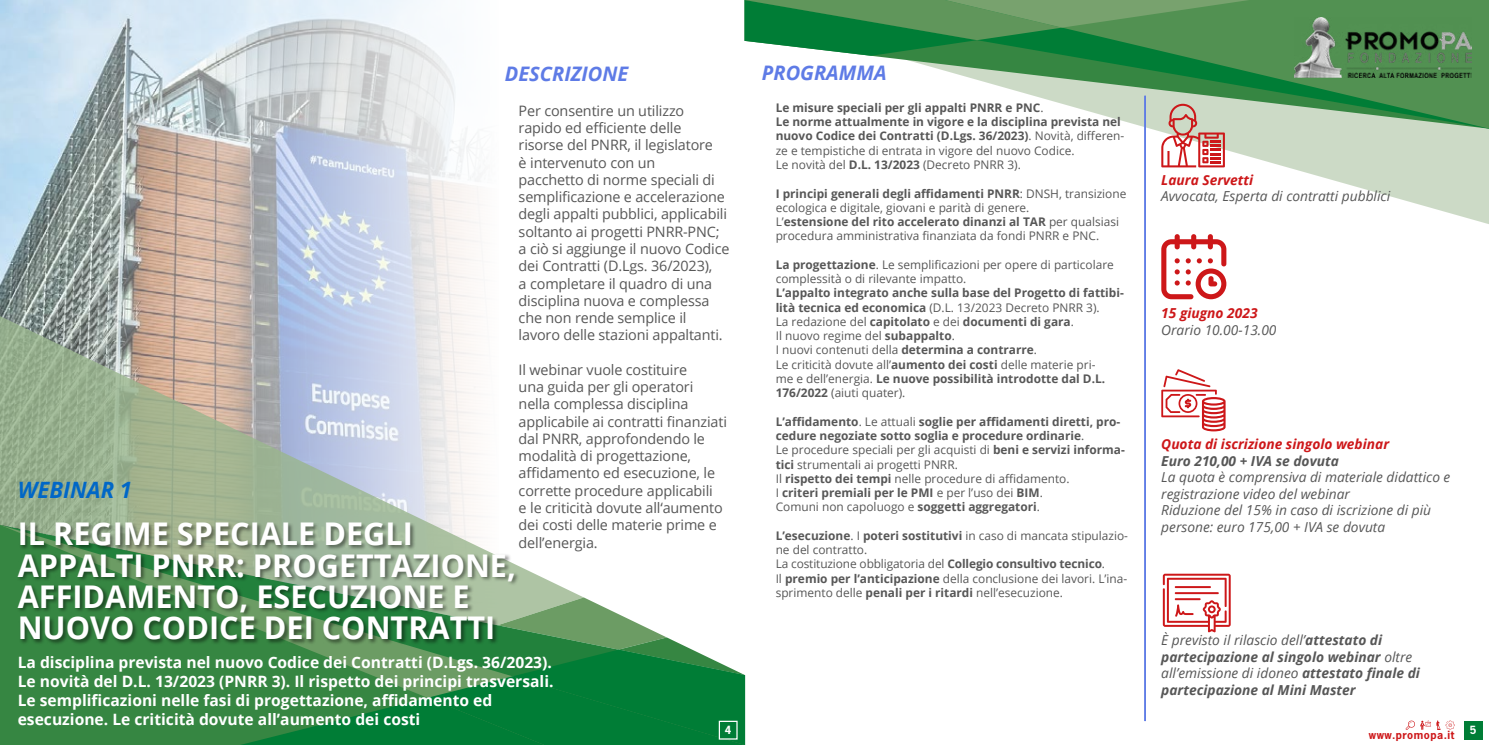
<style>
.page{position:relative;width:1489px;height:745px;background:#fff}
.page>*{position:absolute;margin:0;border:0;box-sizing:border-box;transform-origin:0 0}
.t1{font:700 31.25px/31.2px "Open Sans";color:#fff}
.t2{font:italic 700 22.5px "Open Sans";color:#0067c7}
.t3{font:italic 700 20px "Open Sans";color:#5e7be6}
.t4{font:700 15.62px/18.8px "Open Sans";color:#fff}
.t5{font:14.38px/17.2px "Open Sans";letter-spacing:-.01em;color:#575757}
.t6{font:italic 13.75px/16.5px "Open Sans";color:#575757}
.t7{font:italic 700 13.75px/16.5px "Open Sans";color:#575757}
.t8{font:italic 700 13.75px "Open Sans";color:#cd1719}
.t9{font:700 11.88px/14.2px "Open Sans";color:#575757}
.t10{font:11.88px/14.2px "Open Sans";color:#575757}
.t11{font:700 10.62px "News Gothic Std";letter-spacing:.05em;color:#cd1719}
.t12{font:700 10.62px "News Gothic Std";color:#fff}
.s1{font-weight:400}
.s2{font-weight:700}
</style>
<div class="page">
<img style="left:0;top:0;width:478px;height:316px">
<svg style="left:1145px;top:129px;width:343px;height:95px"></svg>
<svg style="left:873px;top:56px;width:72px;height:15px"></svg>
<svg style="left:945px;top:0;width:543px;height:129px;background:#7caf82"></svg>
<svg style="left:744px;top:0;width:505px;height:56px;background:#439153"></svg>
<svg style="left:0;top:316px;width:478px;height:208px;background:#b5beb3"></svg>
<div style="left:0;top:524px;width:544px;height:220px;background:#368642"></div>
<svg style="left:240px;top:597px;width:505px;height:147px;background:#399155"></svg>
<div style="left:718px;top:720px;width:19px;height:19px;border:1px solid #fff"></div>
<div style="left:1463px;top:720px;width:18px;height:18px;background:#007d36"></div>
<svg style="left:1405px;top:720px;width:49px;height:9px"></svg>
<img style="left:1293px;top:17px;width:177px;height:60px">
<hr style="left:1144px;top:96px;width:1px;height:624px;background:#5e7be6">
<div style="left:17px;top:522px;width:503px;height:123px;background:#000;opacity:.45"></div>
<svg style="left:1161px;top:104px;width:63px;height:63px"></svg>
<svg style="left:1161px;top:234px;width:65px;height:65px"></svg>
<svg style="left:1161px;top:369px;width:64px;height:62px"></svg>
<svg style="left:1162px;top:573px;width:68px;height:59px"></svg>
<h2 class="t2" style="left:18px;top:474px;width:116px">WEBINAR 1</h2>
<h1 class="t1" style="left:18px;top:517px;width:396px">IL REGIME SPECIALE DEGLI</h1>
<h3 class="t3" style="left:505px;top:59px;width:125px">DESCRIZIONE</h3>
<p class="t5" style="left:518px;top:101px;width:212px">Per consentire un utilizzo rapido ed efficiente delle risorse del PNRR, il legislatore<br>è intervenuto con un<br>pacchetto di norme speciali di semplificazione e accelerazione degli appalti pubblici, applicabili soltanto ai progetti PNRR-PNC; a ciò si aggiunge il nuovo Codice dei Contratti (D.Lgs. 36/2023),<br>a completare il quadro di una disciplina nuova e complessa che non rende semplice il lavoro delle stazioni appaltanti.</p>
<p class="t5" style="left:518px;top:360px;width:210px">Il webinar vuole costituire<br>una guida per gli operatori nella complessa disciplina applicabile ai contratti finanziati dal PNRR, approfondendo le modalità di progettazione, affidamento ed esecuzione, le corrette procedure applicabili<br>e le criticità dovute all‘aumento dei costi delle materie prime e</p>
<p class="t5" style="left:518px;top:533px;width:81px">dell’energia.</p>
<h1 class="t1" style="left:18px;top:548px;width:500px">APPALTI PNRR: PROGETTAZIONE,<br>AFFIDAMENTO, ESECUZIONE E<br>NUOVO CODICE DEI CONTRATTI</h1>
<p class="t4" style="left:18px;top:652px;width:537px">La disciplina prevista nel nuovo Codice dei Contratti (D.Lgs. 36/2023).<br>Le novità del D.L. 13/2023 (PNRR 3). Il rispetto dei principi trasversali.<br>Le semplificazioni nelle fasi di progettazione, affidamento ed esecuzione. Le criticità dovute all’aumento dei costi</p>
<p class="t12" style="left:724px;top:722px;width:8px">4</p>
<h3 class="t3" style="left:762px;top:58px;width:126px">PROGRAMMA</h3>
<p class="t9" style="left:775px;top:100px;width:350px">Le misure speciali per gli appalti PNRR e PNC<span class="s1">.<br></span>Le norme attualmente in vigore e la disciplina prevista nel nuovo Codice dei Contratti (D.Lgs. 36/2023)<span class="s1">. Novità, differen&shy;ze e tempistiche di entrata in vigore del nuovo Codice.<br>Le novità del</span> D.L. 13/2023 <span class="s1">(Decreto PNRR 3).</span></p>
<p class="t10" style="left:775px;top:186px;width:352px"><span class="s2">I principi generali degli affidamenti PNRR</span>: DNSH, transizione ecologica e digitale, giovani e parità di genere.<br>L’<span class="s2">estensione del rito accelerato dinanzi al TAR</span> per qualsiasi procedura amministrativa finanziata da fondi PNRR e PNC.</p>
<p class="t10" style="left:775px;top:257px;width:340px"><span class="s2">La progettazione</span>. Le semplificazioni per opere di particolare complessità o di rilevante impatto.</p>
<p class="t9" style="left:775px;top:285px;width:350px">L’appalto integrato anche sulla base del Progetto di fattibi&shy;lità tecnica ed economica <span class="s1">(D.L. 13/2023 Decreto PNRR 3).<br>La redazione del</span> capitolato <span class="s1">e dei</span> documenti di gara<span class="s1">.<br>Il nuovo regime del</span> subappalto<span class="s1">.<br>I nuovi contenuti della</span> determina a contrarre<span class="s1">.<br>Le criticità dovute all’</span>aumento dei costi <span class="s1">delle materie pri-<br>me e dell’energia.</span> Le nuove possibilità introdotte dal D.L.<br>176/2022 <span class="s1">(aiuti quater).</span></p>
<p class="t9" style="left:775px;top:414px;width:351px">L’affidamento<span class="s1">. Le attuali</span> soglie per affidamenti diretti, pro&shy;cedure negoziate sotto soglia e procedure ordinarie<span class="s1">.<br>Le procedure speciali per gli acquisti di</span> beni e servizi informa&shy;tici <span class="s1">strumentali ai progetti PNRR.<br>Il</span> rispetto dei tempi <span class="s1">nelle procedure di affidamento.<br>I</span> criteri premiali per le PMI <span class="s1">e per l’uso dei</span> BIM<span class="s1">.<br>Comuni non capoluogo e</span> soggetti aggregatori<span class="s1">.</span></p>
<p class="t10" style="left:775px;top:528px;width:354px"><span class="s2">L’esecuzione</span>. I <span class="s2">poteri sostitutivi</span> in caso di mancata stipulazio&shy;ne del contratto.<br>La costituzione obbligatoria del <span class="s2">Collegio consultivo tecnico</span>.<br>Il <span class="s2">premio per l’anticipazione</span> della conclusione dei lavori. L’ina&shy;sprimento delle <span class="s2">penali per i ritardi</span> nell’esecuzione.</p>
<p class="t8" style="left:1161px;top:170px;width:93px">Laura Servetti</p>
<p class="t6" style="left:1161px;top:188px;width:230px">Avvocata, Esperta di contratti pubblici</p>
<p class="t8" style="left:1161px;top:303px;width:98px">15 giugno 2023</p>
<p class="t6" style="left:1161px;top:321px;width:117px">Orario 10.00-13.00</p>
<p class="t8" style="left:1161px;top:434px;width:229px">Quota di iscrizione singolo webinar</p>
<p class="t7" style="left:1161px;top:452px;width:179px">Euro 210,00 + IVA se dovuta</p>
<p class="t6" style="left:1161px;top:468px;width:290px">La quota è comprensiva di materiale didattico e registrazione video del webinar<br>Riduzione del 15% in caso di iscrizione di più persone: euro 175,00 + IVA se dovuta</p>
<p class="t7" style="left:1161px;top:631px;width:260px"><span class="s1">È previsto il rilascio dell’</span>attestato di partecipazione al singolo webinar <span class="s1">oltre all’emissione di idoneo</span> attestato finale di partecipazione al Mini Master</p>
<p class="t11" style="left:1368px;top:727px;width:87px">www.promopa.it</p>
<p class="t12" style="left:1469px;top:722px;width:8px">5</p>
</div>
